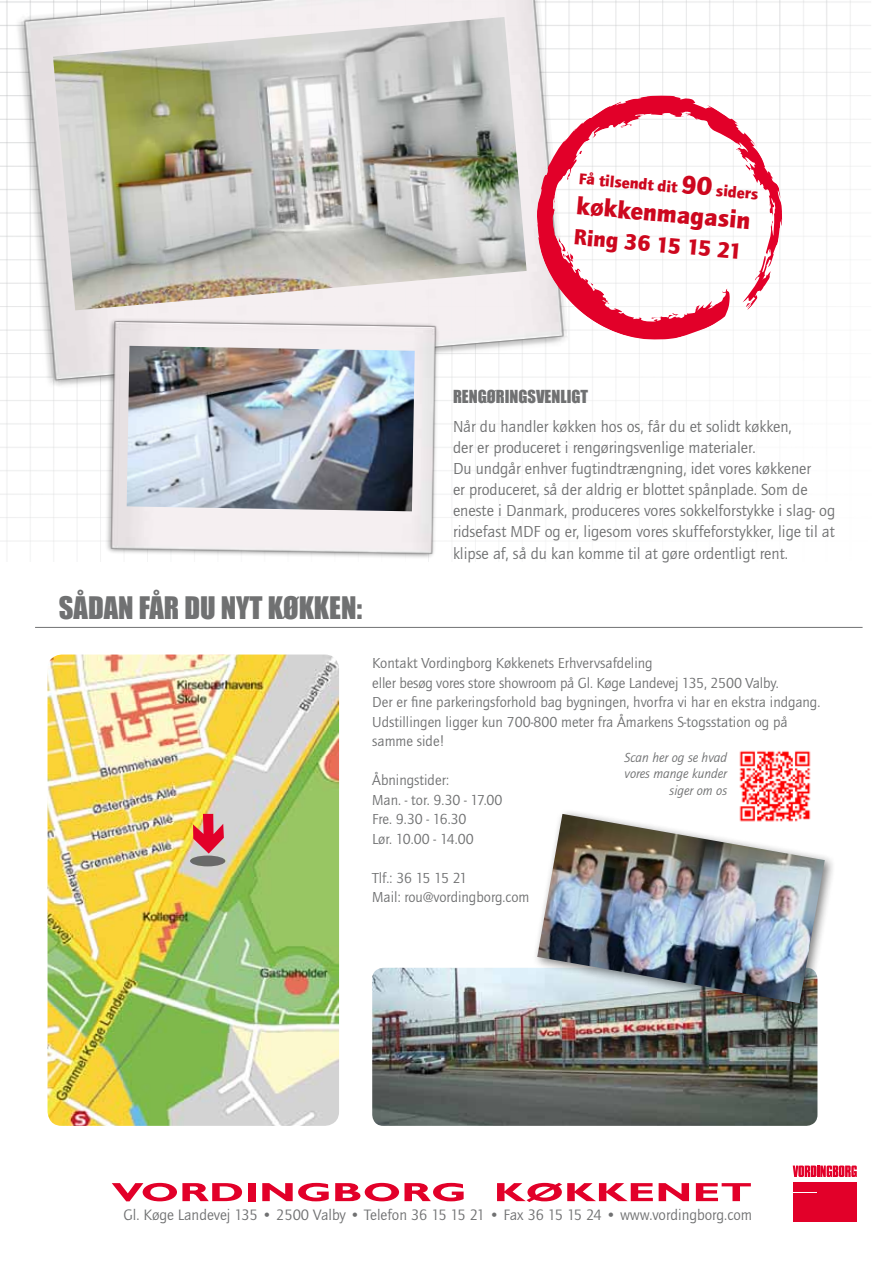
<style>
.page{position:relative;width:893px;height:1263px;background:#fff}
.page>*{position:absolute;margin:0;border:0;box-sizing:border-box;transform-origin:0 0}
.t1{font:28.5px "Impact";color:#707172}
.t2{font:900 25.2px "Quay Itc T";color:#cd071e}
.t3{font:900 22.8px "Quay Itc T";color:#cd071e}
.t4{font:16.5px/21.1px "Quay Itc T";color:#707172}
.t5{font:16.5px "Impact";color:#707172}
.t6{font:900 16.2px "Quay Itc T";color:#cd071e}
.t7{font:15.6px "Quay Itc T";color:#707172}
.t8{font:15px/19.5px "Quay Itc T";color:#707172}
.t9{font:italic 13.5px/16.2px "Quay Itc T";color:#707172;text-align:right}
.s1{font-size:26.4px}
</style>
<div class="page">
<img style="left:0;top:0;width:871px;height:542px">
<img style="left:0;top:0;width:700px;height:432px">
<img style="left:53px;top:17px;width:474px;height:293px">
<svg style="left:537px;top:95px;width:210px;height:245px"></svg>
<svg style="left:559px;top:236px;width:7px;height:22px"></svg>
<hr style="left:35px;top:627px;width:828px;height:1px;background:#707172">
<img style="left:48px;top:654px;width:291px;height:472px">
<img style="left:372px;top:968px;width:445px;height:158px">
<svg style="left:112px;top:1183px;width:130px;height:18px"></svg>
<div style="left:248px;top:1183px;width:7px;height:18px;background:#e20029"></div>
<svg style="left:262px;top:1183px;width:67px;height:18px"></svg>
<svg style="left:335px;top:1183px;width:129px;height:18px"></svg>
<svg style="left:497px;top:1183px;width:156px;height:19px"></svg>
<svg style="left:659px;top:1183px;width:30px;height:18px"></svg>
<svg style="left:696px;top:1183px;width:55px;height:18px"></svg>
<div style="left:793px;top:1203px;width:24px;height:18px;background:#e20029"></div>
<div style="left:817px;top:1182px;width:40px;height:39px;background:#e20029"></div>
<div style="left:793px;top:1182px;width:24px;height:10px;background:#e20029"></div>
<div style="left:793px;top:1193px;width:24px;height:9px;background:#e20029"></div>
<svg style="left:793px;top:1165px;width:64px;height:12px"></svg>
<svg style="left:190px;top:855px;width:35px;height:11px"></svg>
<svg style="left:193px;top:814px;width:31px;height:39px"></svg>
<div style="left:531px;top:807px;width:304px;height:207px;background:#000;opacity:.5"></div>
<img style="left:537px;top:814px;width:288px;height:189px">
<img style="left:84px;top:275px;width:435px;height:287px">
<img style="left:127px;top:346px;width:288px;height:165px">
<img style="left:732px;top:750px;width:85px;height:78px">
<p class="t6" style="left:580px;top:169px;width:181px;rotate:5deg">Få tilsendt dit <span class="s1">90</span> siders</p>
<h2 class="t2" style="left:578px;top:191px;width:176px;rotate:5deg">køkkenmagasin</h2>
<h3 class="t3" style="left:575px;top:223px;width:170px;rotate:5deg">Ring 36 15 15 21</h3>
<h1 class="t1" style="left:59px;top:585px;width:305px">SÅDAN FÅR DU NYT KØKKEN:</h1>
<p class="t5" style="left:453px;top:384px;width:137px">RENGØRINGSVENLIGT</p>
<p class="t4" style="left:453px;top:416px;width:384px">Når du handler køkken hos os, får du et solidt køkken,<br>der er produceret i rengøringsvenlige materialer.<br>Du undgår enhver fugtindtrængning, idet vores køkkener<br>er produceret, så der aldrig er blottet spånplade. Som de eneste i Danmark, produceres vores sokkelforstykke i slag- og ridsefast MDF og er, ligesom vores skuffeforstykker, lige til at klipse af, så du kan komme til at gøre ordentligt rent.</p>
<p class="t8" style="left:372px;top:653px;width:450px">Kontakt Vordingborg Køkkenets Erhvervsafdeling<br>eller besøg vores store showroom på Gl. Køge Landevej 135, 2500 Valby.<br>Der er fine parkeringsforhold bag bygningen, hvorfra vi har en ekstra indgang.<br>Udstillingen ligger kun 700‑800 meter fra Åmarkens S‑togsstation og på samme side!</p>
<p class="t8" style="left:372px;top:770px;width:132px">Åbningstider:<br>Man. - tor. 9.30 - 17.00<br>Fre. 9.30 - 16.30<br>Lør. 10.00 - 14.00</p>
<p class="t8" style="left:372px;top:868px;width:159px">Tlf.: 36 15 15 21<br>Mail: rou@vordingborg.com</p>
<p class="t9" style="left:624px;top:749px;width:104px">Scan her og se hvad vores mange kunder siger om os</p>
<p class="t7" style="left:124px;top:1205px;width:630px">Gl. Køge Landevej 135 • 2500 Valby • Telefon 36 15 15 21 • Fax 36 15 15 24 • www.vordingborg.com</p>
</div>
